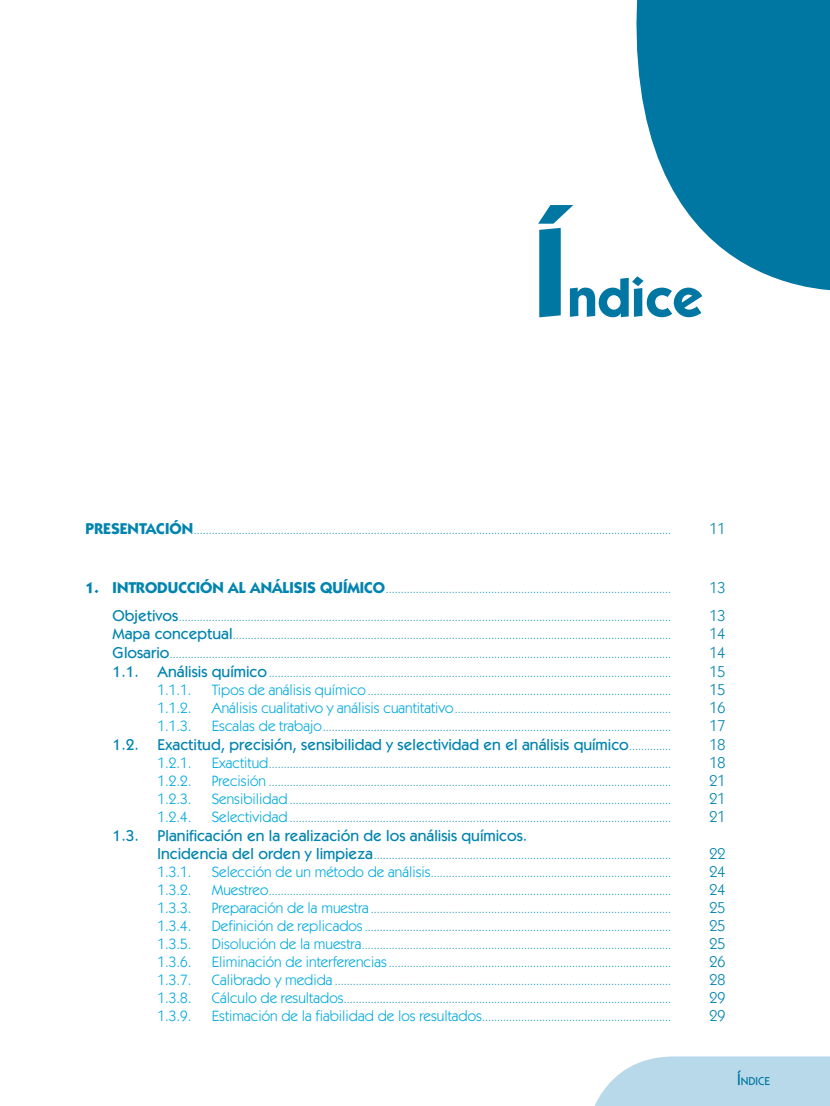
<style>
.page{position:relative;width:830px;height:1106px;background:#fff}
.page>*{position:absolute;margin:0;border:0;box-sizing:border-box;transform-origin:0 0}
.t1{font:700 126px "ITC Kabel Std";color:#0076a3}
.t2{font:700 54px "ITC Kabel Std";color:#0076a3}
.t3{font:500 15.75px "ITC Kabel Std";color:#0084af}
.t4{font:15.75px "ITC Kabel Std";color:#0084af}
.t5{font:15px "ITC Kabel Std";color:#00a9df}
.t6{font:12px "ITC Kabel Std";color:#0084af}
.t7{font:500 11.55px "ITC Kabel Std";color:#0076a3}
.s1{font-weight:700;font-size:15.75px}
.s2{font-weight:500;font-size:15.75px}
.s3{font-size:15px;color:#00a9df}
.s4{font-weight:400;font-size:12px}
.s5{font-size:16.5px}
</style>
<div class="page">
<svg style="left:594px;top:1056px;width:235px;height:50px;background:#bfdceb"></svg>
<svg style="left:636px;top:0;width:193px;height:290px"></svg>
<h1 class="t1" style="left:532px;top:197px;width:37px">Í</h1>
<h2 class="t2" style="left:567px;top:265px;width:137px">ndice</h2>
<p class="t6" style="left:86px;top:522px;width:587px"><span class="s1">PRESENTACIÓN</span>...............................................................................................................................................................</p>
<h3 class="t4" style="left:709px;top:519px;width:17px">11</h3>
<p class="t6" style="left:86px;top:582px;width:586px"><span class="s1">1. INTRODUCCIÓN AL ANÁLISIS QUÍMICO</span>...............................................................................................</p>
<h3 class="t4" style="left:709px;top:578px;width:17px">13</h3>
<p class="t6" style="left:113px;top:609px;width:559px"><span class="s2">Objetivos</span>....................................................................................................................................................................</p>
<h3 class="t4" style="left:709px;top:606px;width:17px">13</h3>
<p class="t6" style="left:113px;top:628px;width:559px"><span class="s2">Mapa conceptual</span>..................................................................................................................................................</p>
<h3 class="t4" style="left:709px;top:625px;width:17px">14</h3>
<p class="t6" style="left:113px;top:647px;width:559px"><span class="s2">Glosario</span>.......................................................................................................................................................................</p>
<h3 class="t4" style="left:709px;top:643px;width:17px">14</h3>
<p class="t6" style="left:113px;top:666px;width:559px"><span class="s2">1.1. Análisis químico</span>......................................................................................................................................</p>
<h3 class="t4" style="left:709px;top:662px;width:17px">15</h3>
<p class="t5" style="left:158px;top:681px;width:35px">1.1.1.</p>
<p class="t6" style="left:212px;top:684px;width:460px"><span class="s3">Tipos de análisis químico</span> .....................................................................................................</p>
<h3 class="t4" style="left:709px;top:680px;width:17px">15</h3>
<p class="t5" style="left:158px;top:699px;width:35px">1.1.2.</p>
<p class="t6" style="left:212px;top:702px;width:461px"><span class="s3">Análisis cualitativo y análisis cuantitativo</span>........................................................................</p>
<h3 class="t4" style="left:709px;top:698px;width:17px">16</h3>
<p class="t5" style="left:158px;top:717px;width:35px">1.1.3.</p>
<p class="t6" style="left:212px;top:720px;width:460px"><span class="s3">Escalas de trabajo</span>....................................................................................................................</p>
<h3 class="t4" style="left:709px;top:716px;width:17px">17</h3>
<h3 class="t3" style="left:113px;top:735px;width:559px">1.2.. Exactitud, precisión, sensibilidad y selectividad en el análisis químico<span class="s4">..............</span></h3>
<h3 class="t4" style="left:709px;top:735px;width:17px">18</h3>
<p class="t5" style="left:158px;top:754px;width:35px">1.2.1.</p>
<p class="t6" style="left:212px;top:756px;width:461px"><span class="s3">Exactitud</span>......................................................................................................................................</p>
<h3 class="t4" style="left:709px;top:753px;width:17px">18</h3>
<p class="t5" style="left:158px;top:772px;width:35px">1.2.2.</p>
<p class="t6" style="left:212px;top:774px;width:460px"><span class="s3">Precisión</span> ......................................................................................................................................</p>
<h3 class="t4" style="left:709px;top:771px;width:17px">21</h3>
<p class="t5" style="left:158px;top:790px;width:35px">1.2.3.</p>
<p class="t6" style="left:212px;top:792px;width:461px"><span class="s3">Sensibilidad</span> ...............................................................................................................................</p>
<h3 class="t4" style="left:709px;top:789px;width:17px">21</h3>
<p class="t5" style="left:158px;top:808px;width:35px">1.2.4.</p>
<p class="t6" style="left:212px;top:810px;width:461px"><span class="s3">Selectividad</span> ...............................................................................................................................</p>
<h3 class="t4" style="left:709px;top:807px;width:17px">21</h3>
<h3 class="t3" style="left:113px;top:825px;width:416px">1.3.. Planificación en la realización de los análisis químicos.</h3>
<p class="t6" style="left:157px;top:848px;width:515px"><span class="s2">Incidencia del orden y limpieza</span>...................................................................................................</p>
<h3 class="t4" style="left:709px;top:844px;width:17px">22</h3>
<p class="t5" style="left:158px;top:863px;width:35px">1.3.1.</p>
<p class="t6" style="left:212px;top:866px;width:460px"><span class="s3">Selección de un método de análisis</span>................................................................................</p>
<h3 class="t4" style="left:709px;top:862px;width:17px">24</h3>
<p class="t5" style="left:158px;top:881px;width:35px">1.3.2.</p>
<p class="t6" style="left:212px;top:884px;width:460px"><span class="s3">Muestreo</span>......................................................................................................................................</p>
<h3 class="t4" style="left:709px;top:880px;width:17px">24</h3>
<p class="t5" style="left:158px;top:899px;width:35px">1.3.3.</p>
<p class="t6" style="left:212px;top:902px;width:460px"><span class="s3">Preparación de la muestra</span> ....................................................................................................</p>
<h3 class="t4" style="left:709px;top:898px;width:17px">25</h3>
<p class="t5" style="left:158px;top:917px;width:35px">1.3.4.</p>
<p class="t6" style="left:212px;top:920px;width:460px"><span class="s3">Definición de replicados</span> ......................................................................................................</p>
<h3 class="t4" style="left:709px;top:916px;width:17px">25</h3>
<p class="t5" style="left:158px;top:935px;width:35px">1.3.5.</p>
<p class="t6" style="left:212px;top:938px;width:460px"><span class="s3">Disolución de la muestra</span>.......................................................................................................</p>
<h3 class="t4" style="left:709px;top:934px;width:17px">25</h3>
<p class="t5" style="left:158px;top:953px;width:35px">1.3.6.</p>
<p class="t6" style="left:212px;top:956px;width:461px"><span class="s3">Eliminación de interferencias</span> ..............................................................................................</p>
<h3 class="t4" style="left:709px;top:952px;width:17px">26</h3>
<p class="t5" style="left:158px;top:971px;width:35px">1.3.7.</p>
<p class="t6" style="left:212px;top:974px;width:461px"><span class="s3">Calibrado y medida</span> ................................................................................................................</p>
<h3 class="t4" style="left:709px;top:970px;width:17px">28</h3>
<p class="t5" style="left:158px;top:989px;width:35px">1.3.8.</p>
<p class="t6" style="left:212px;top:992px;width:461px"><span class="s3">Cálculo de resultados</span>.............................................................................................................</p>
<h3 class="t4" style="left:709px;top:988px;width:17px">29</h3>
<p class="t5" style="left:158px;top:1007px;width:35px">1.3.9.</p>
<p class="t6" style="left:212px;top:1010px;width:461px"><span class="s3">Estimación de la fiabilidad de los resultados</span>...............................................................</p>
<h3 class="t4" style="left:709px;top:1006px;width:17px">29</h3>
<p class="t7" style="left:736px;top:1074px;width:35px"><span class="s5">Í</span>NDICE</p>
</div>
